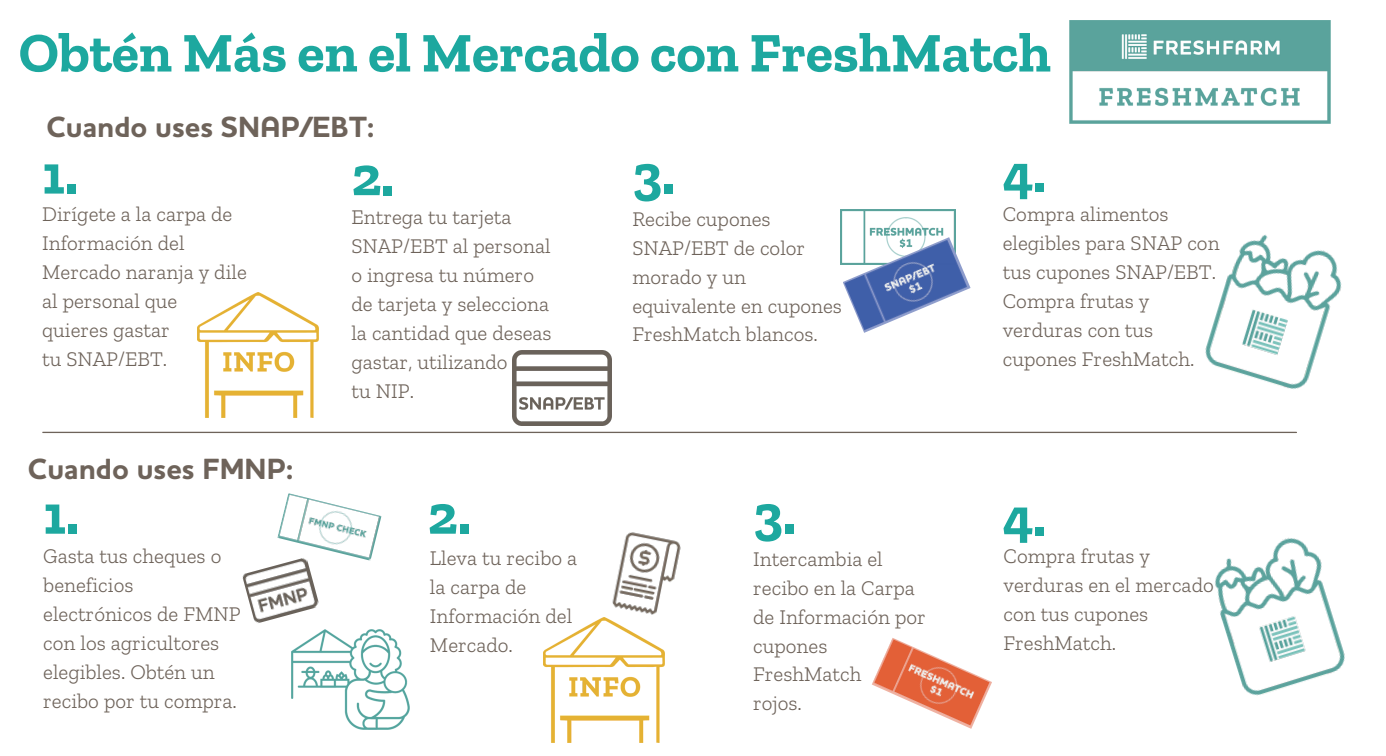
<style>
.page{position:relative;width:1386px;height:756px;background:#fff}
.page>*{position:absolute;margin:0;border:0;box-sizing:border-box;transform-origin:0 0}
.t1{font:700 56px "Zilla Slab";color:#1da89f}
.t2{font:700 54.25px "Zilla Slab";color:#1da89f}
.t3{font:700 29.75px "Houschka Pro";color:#6e635a}
.t4{font:300 21px/28.9px "Zilla Slab";color:#6e635a}
</style>
<div class="page">
<hr style="left:43px;top:432px;width:1253px;height:1px;background:#6e635a">
<img style="left:840px;top:210px;width:116px;height:55px">
<img style="left:843px;top:237px;width:128px;height:96px">
<img style="left:872px;top:638px;width:120px;height:91px">
<img style="left:1070px;top:20px;width:261px;height:104px">
<img style="left:277px;top:493px;width:104px;height:68px">
<img style="left:198px;top:293px;width:121px;height:124px">
<img style="left:513px;top:351px;width:98px;height:75px">
<img style="left:1205px;top:234px;width:137px;height:155px">
<img style="left:292px;top:630px;width:118px;height:100px">
<img style="left:612px;top:532px;width:69px;height:83px">
<img style="left:544px;top:617px;width:120px;height:125px">
<img style="left:1215px;top:538px;width:130px;height:158px">
<img style="left:242px;top:557px;width:78px;height:66px">
<h3 class="t1" style="left:19px;top:19px;width:1034px">Obtén Más en el Mercado con FreshMatch</h3>
<p class="t3" style="left:46px;top:114px;width:330px">Cuando uses SNAP/EBT:</p>
<h1 class="t1" style="left:42px;top:141px;width:37px">1.</h1>
<p class="t4" style="left:42px;top:200px;width:206px">Dirígete a la carpa de<br>Información del<br>Mercado naranja y dile al personal que quieres gastar<br>tu SNAP/EBT.</p>
<h3 class="t3" style="left:28px;top:456px;width:267px">Cuando uses FMNP:</h3>
<h2 class="t1" style="left:352px;top:142px;width:44px">2.</h2>
<h1 class="t4" style="left:352px;top:203px;width:202px">Entrega tu tarjeta<br>SNAP/EBT al personal o ingresa tu número de tarjeta y selecciona la cantidad que deseas gastar, utilizando<br>tu NIP.</h1>
<h1 class="t1" style="left:43px;top:481px;width:37px">1.</h1>
<h3 class="t1" style="left:428px;top:481px;width:44px">2.</h3>
<p class="t4" style="left:43px;top:542px;width:199px">Gasta tus cheques o beneficios electrónicos de FMNP con los agricultores elegibles. Obtén un recibo por tu compra.</p>
<h1 class="t4" style="left:430px;top:544px;width:149px">Lleva tu recibo a la carpa de<br>Información del<br>Mercado.</h1>
<p class="t1" style="left:632px;top:141px;width:44px">3.</p>
<p class="t2" style="left:1003px;top:141px;width:45px">4.</p>
<h1 class="t4" style="left:632px;top:204px;width:211px">Recibe cupones<br>SNAP/EBT de color morado y un equivalente en cupones<br>FreshMatch blancos.</h1>
<p class="t4" style="left:1003px;top:200px;width:218px">Compra alimentos elegibles para SNAP con tus cupones SNAP/EBT.<br>Compra frutas y verduras con tus cupones FreshMatch.</p>
<p class="t1" style="left:753px;top:481px;width:44px">3.</p>
<h3 class="t2" style="left:1003px;top:485px;width:45px">4.</h3>
<h1 class="t4" style="left:753px;top:544px;width:174px">Intercambia el recibo en la Carpa de Información por cupones<br>FreshMatch<br>rojos.</h1>
<h1 class="t4" style="left:1004px;top:542px;width:212px">Compra frutas y verduras en el mercado con tus cupones<br>FreshMatch.</h1>
</div>
